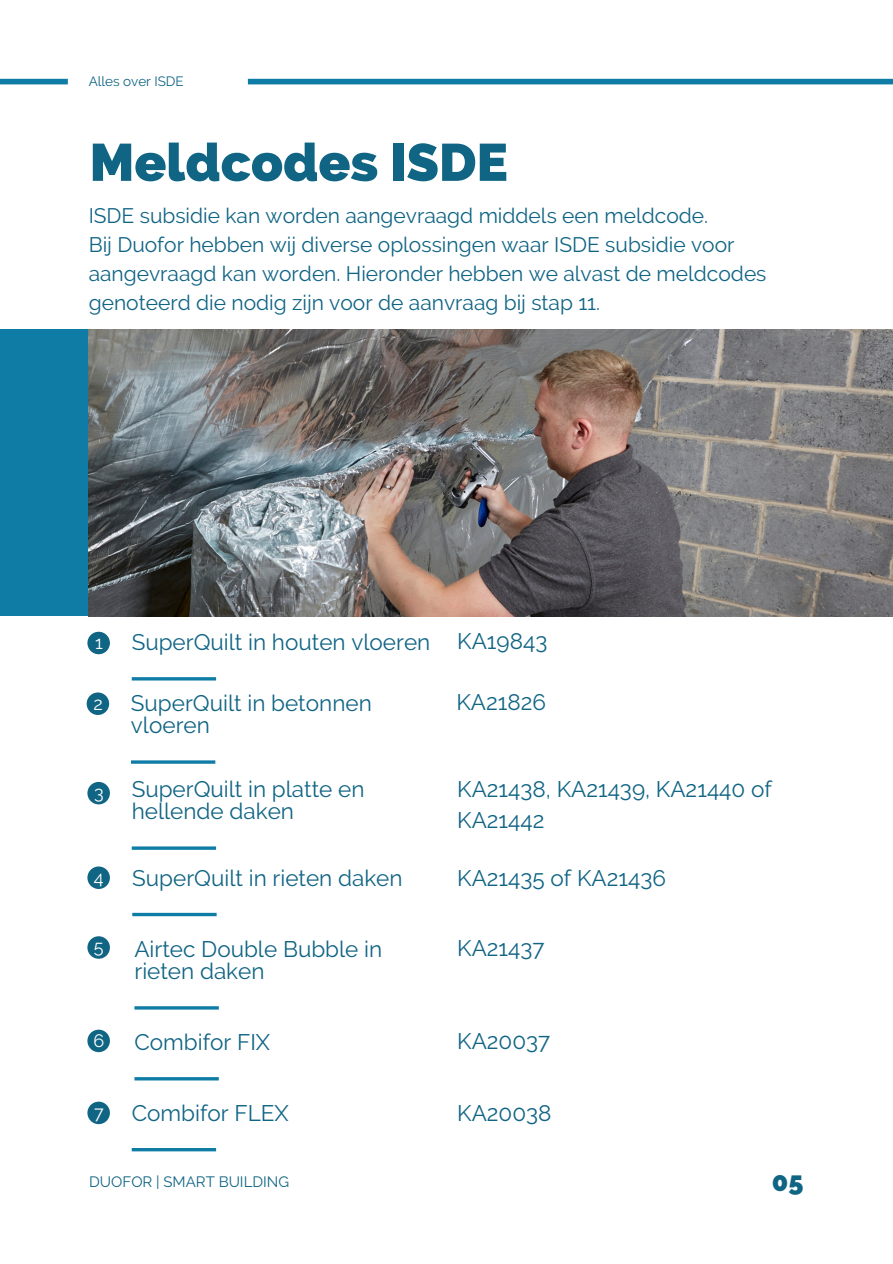
<style>
.page{position:relative;width:893px;height:1264px;background:#fff}
.page>*{position:absolute;margin:0;border:0;box-sizing:border-box;transform-origin:0 0}
.t1{font:800 52.5px "Raleway";color:#106484}
.t2{font:800 27px "Raleway";color:#106484}
.t3{font:22.5px/22.5px "Raleway";color:#106484}
.t4{font:21px/29.2px "Raleway";color:#106484}
.t5{font:18px "Raleway";color:#fff}
.t6{font:15px "Raleway";color:#106484}
.t7{font:13.5px "Raleway";color:#106484}
</style>
<div class="page">
<div style="left:248px;top:79px;width:644px;height:5px;background:#0f7ca6"></div>
<div style="left:0;top:79px;width:68px;height:5px;background:#0f7ca6"></div>
<div style="left:0;top:329px;width:89px;height:287px;background:#0f7ca6"></div>
<hr style="left:132px;top:677px;width:84px;height:3px;background:#0f7ca6">
<img style="left:89px;top:329px;width:803px;height:287px">
<hr style="left:132px;top:846px;width:84px;height:3px;background:#0f7ca6">
<svg style="left:132px;top:912px;width:85px;height:4px"></svg>
<hr style="left:134px;top:1006px;width:85px;height:3px;background:#0f7ca6">
<hr style="left:134px;top:1077px;width:85px;height:3px;background:#0f7ca6">
<svg style="left:132px;top:1148px;width:84px;height:3px"></svg>
<div style="left:87px;top:631px;width:23px;height:23px;background:#106484;border-radius:50%"></div>
<div style="left:87px;top:782px;width:23px;height:22px;background:#106484;border-radius:50%"></div>
<div style="left:87px;top:866px;width:23px;height:23px;background:#106484;border-radius:50%"></div>
<div style="left:87px;top:936px;width:23px;height:22px;background:#106484;border-radius:50%"></div>
<div style="left:87px;top:1029px;width:23px;height:23px;background:#106484;border-radius:50%"></div>
<div style="left:87px;top:1101px;width:23px;height:23px;background:#106484;border-radius:50%"></div>
<hr style="left:131px;top:760px;width:84px;height:3px;background:#0f7ca6">
<div style="left:87px;top:692px;width:22px;height:23px;background:#106484;border-radius:50%"></div>
<p class="t7" style="left:89px;top:73px;width:97px">Alles over ISDE</p>
<h1 class="t1" style="left:90px;top:131px;width:420px">Meldcodes ISDE</h1>
<p class="t4" style="left:89px;top:201px;width:679px">ISDE subsidie kan worden aangevraagd middels een meldcode.<br>Bij Duofor hebben wij diverse oplossingen waar ISDE subsidie voor aangevraagd kan worden. Hieronder hebben we alvast de meldcodes genoteerd die nodig zijn voor de aanvraag bij stap 11.</p>
<p class="t5" style="left:95px;top:632px;width:9px">1</p>
<p class="t3" style="left:132px;top:631px;width:417px">SuperQuilt in houten vloeren KA19843</p>
<p class="t5" style="left:93px;top:692px;width:11px">2</p>
<p class="t3" style="left:131px;top:691px;width:242px">SuperQuilt in betonnen</p>
<p class="t3" style="left:456px;top:690px;width:91px">KA21826</p>
<p class="t3" style="left:131px;top:714px;width:80px">vloeren</p>
<p class="t5" style="left:94px;top:782px;width:11px">3</p>
<p class="t3" style="left:132px;top:777px;width:234px">SuperQuilt in platte en hellende daken</p>
<p class="t3" style="left:457px;top:773px;width:316px;line-height:31.5px">KA21438, KA21439, KA21440 of<br>KA21442</p>
<p class="t5" style="left:94px;top:866px;width:11px">4</p>
<p class="t3" style="left:132px;top:866px;width:272px">SuperQuilt in rieten daken</p>
<p class="t3" style="left:457px;top:866px;width:210px">KA21435 of KA21436</p>
<p class="t5" style="left:94px;top:936px;width:11px">5</p>
<p class="t3" style="left:134px;top:937px;width:249px">Airtec Double Bubble in rieten daken</p>
<p class="t3" style="left:457px;top:936px;width:89px">KA21437</p>
<p class="t5" style="left:93px;top:1029px;width:12px">6</p>
<p class="t3" style="left:134px;top:1030px;width:137px">Combifor FIX</p>
<p class="t3" style="left:457px;top:1029px;width:94px">KA20037</p>
<p class="t5" style="left:94px;top:1101px;width:11px">7</p>
<p class="t3" style="left:132px;top:1101px;width:158px">Combifor FLEX</p>
<p class="t3" style="left:457px;top:1101px;width:96px">KA20038</p>
<p class="t6" style="left:89px;top:1173px;width:201px">DUOFOR | SMART BUILDING</p>
<p class="t2" style="left:771px;top:1165px;width:33px">05</p>
</div>
